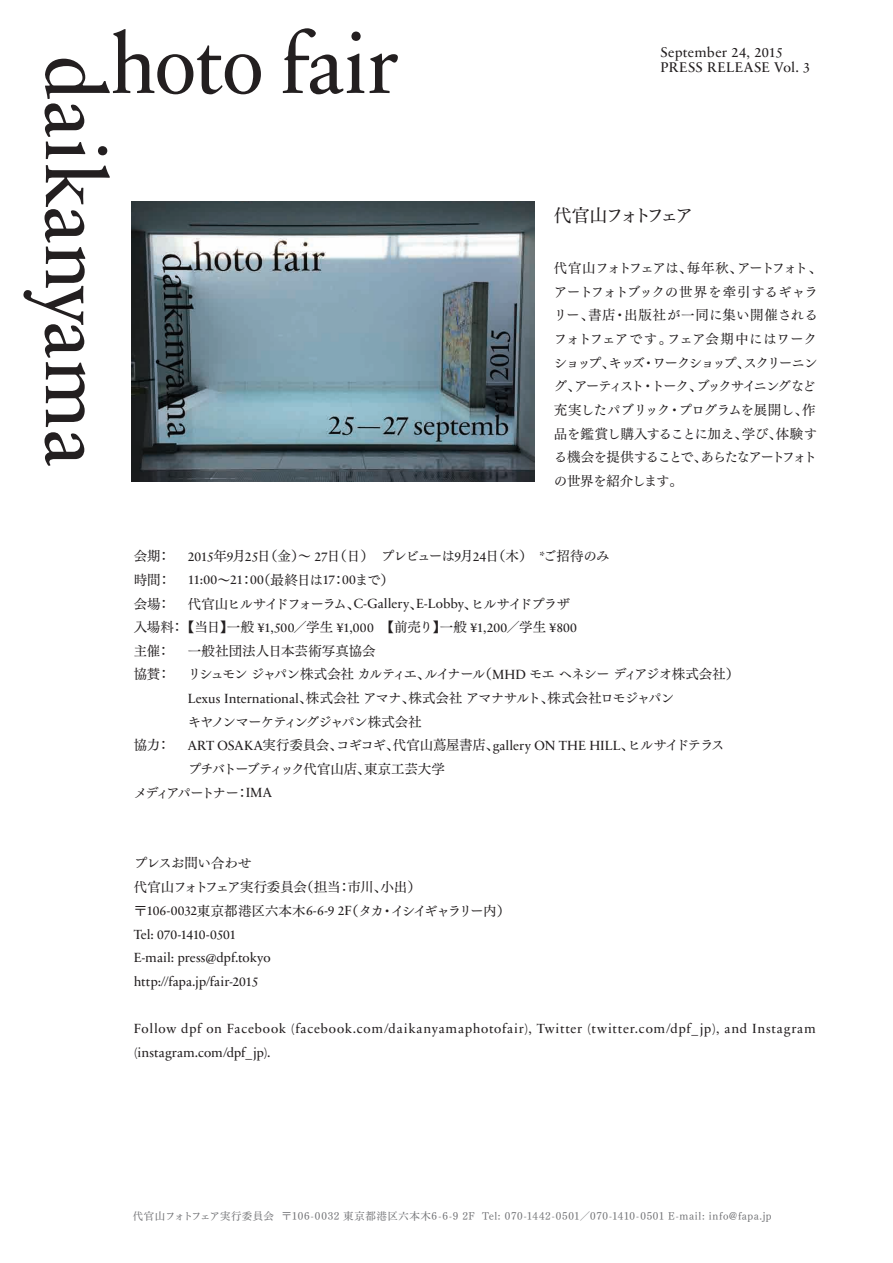
<style>
.page{position:relative;width:893px;height:1263px;background:#fff}
.page>*{position:absolute;margin:0;border:0;box-sizing:border-box;transform-origin:0 0}
.t1{font:18px "Tsuku Min Pro M";letter-spacing:-.205em;color:#231f20}
.t2{font:14.25px/15.8px "Sabon Next LT Pro";letter-spacing:.02em;color:#231f20}
.t3{font:13.5px/23.7px "Tsuku Min Pro M";letter-spacing:-.06em;color:#231f20}
.t4{font:13.5px/23.7px "Sabon Next LT Pro";letter-spacing:.045em;color:#231f20}
.t5{font:13.5px/23.7px "Tsuku Min Pro M";letter-spacing:-.085em;color:#231f20}
.t6{font:13.5px/23.7px "Tsuku Min Pro M";letter-spacing:-.04em;color:#231f20}
.t7{font:13.5px/23.7px "Sabon Next LT Pro";letter-spacing:-.005em;color:#231f20}
.t8{font:13.5px "Tsuku Min Pro M";letter-spacing:-.03em;color:#231f20}
.t9{font:13.5px "Tsuku Min Pro M";letter-spacing:.005em;color:#231f20}
.t10{font:13.5px "Tsuku Min Pro M";letter-spacing:-.16em;color:#231f20}
.t11{font:10.5px "Tsuku Min Pro M";letter-spacing:.045em;color:#6f7073}
.s1{font-family:"Sabon Next LT Pro"}
</style>
<div class="page">
<svg style="left:283px;top:28px;width:81px;height:66px"></svg>
<svg style="left:370px;top:54px;width:28px;height:39px"></svg>
<svg style="left:44px;top:29px;width:217px;height:130px"></svg>
<svg style="left:23px;top:165px;width:87px;height:301px"></svg>
<img style="left:132px;top:202px;width:402px;height:280px">
<p class="t2" style="left:661px;top:43px;width:151px">September 24, 2015<br>PRESS RELEASE Vol. 3</p>
<h1 class="t1" style="left:554px;top:199px;width:141px">代官山フォトフェア</h1>
<p class="t3" style="left:554px;top:255px;width:270px">代官山フォトフェアは、毎年秋、アートフォト、アートフォトブックの世界を牽引するギャラリー、書店・出版社が一同に集い開催されるフォトフェアです。フェア会期中にはワークショップ、キッズ・ワークショップ、スクリーニング、アーティスト・トーク、ブックサイニングなど充実したパブリック・プログラムを展開し、作品を鑑賞し購入することに加え、学び、体験する機会を提供することで、あらたなアートフォトの世界を紹介します。</p>
<p class="t3" style="left:134px;top:543px;width:478px;text-indent:54px"><span class="s1">2015</span>年<span class="s1">9</span>月<span class="s1">25</span>日（金）～ <span class="s1">27</span>日（日）　プレビューは<span class="s1">9</span>月<span class="s1">24</span>日（木）　<span class="s1">*</span>ご招待のみ時間： <span class="s1">11:00</span>～<span class="s1">21</span>：<span class="s1">00</span>（最終日は<span class="s1">17</span>：<span class="s1">00</span>まで）<br>会場：</p>
<p class="t3" style="left:134px;top:543px;width:39px">会期：</p>
<p class="t5" style="left:134px;top:590px;width:445px;text-indent:54px">代官山ヒルサイドフォーラム、<span class="s1">C-Gallery</span>、<span class="s1">E-Lobby</span>、ヒルサイドプラザ入場料： 【当日】一般 <span class="s1">¥1,500</span>／学生 <span class="s1">¥1,000</span>　【前売り】一般 <span class="s1">¥1,200</span>／学生 <span class="s1">¥800</span>主催：</p>
<p class="t9" style="left:188px;top:638px;width:190px">一般社団法人日本芸術写真協会</p>
<p class="t3" style="left:134px;top:661px;width:38px">協賛：</p>
<p class="t3" style="left:188px;top:661px;width:553px">リシュモンジャパン株式会社カルティエ、ルイナール（<span class="s1">MHD</span> モエヘネシーディアジオ株式会社）<br><span class="s1">Lexus International</span>、株式会社アマナ、株式会社アマナサルト、株式会社ロモジャパン<br>キヤノンマーケティングジャパン株式会社</p>
<p class="t3" style="left:134px;top:732px;width:38px">協力：</p>
<p class="t8" style="left:188px;top:733px;width:538px"><span class="s1">ART OSAKA</span>実行委員会、コギコギ、代官山蔦屋書店、<span class="s1">gallery ON THE HILL</span>、ヒルサイドテラス</p>
<p class="t3" style="left:188px;top:755px;width:259px">プチバトーブティック代官山店、東京工芸大学</p>
<p class="t10" style="left:134px;top:780px;width:140px">メディアパートナー：<span class="s1">IMA</span></p>
<p class="t6" style="left:134px;top:850px;width:378px">プレスお問い合わせ<br>代官山フォトフェア実行委員会（担当：市川、小出）<br>〒<span class="s1">106-0032</span>東京都港区六本木<span class="s1">6-6-9 2F</span>（タカ・イシイギャラリー内）</p>
<p class="t7" style="left:134px;top:921px;width:138px">Tel: 070-1410-0501<br>E-mail: press@dpf.tokyo http://fapa.jp/fair-2015</p>
<p class="t4" style="left:134px;top:1016px;width:684px">Follow dpf on Facebook (facebook.com/daikanyamaphotofair), Twitter (twitter.com/dpf_jp), and Instagram (instagram.com/dpf_jp).</p>
<p class="t11" style="left:133px;top:1206px;width:640px">代官山フォトフェア実行委員会 〒106-0032 東京都港区六本木6-6-9 2F Tel: 070-1442-0501／070-1410-0501 E-mail: info@fapa.jp</p>
</div>
